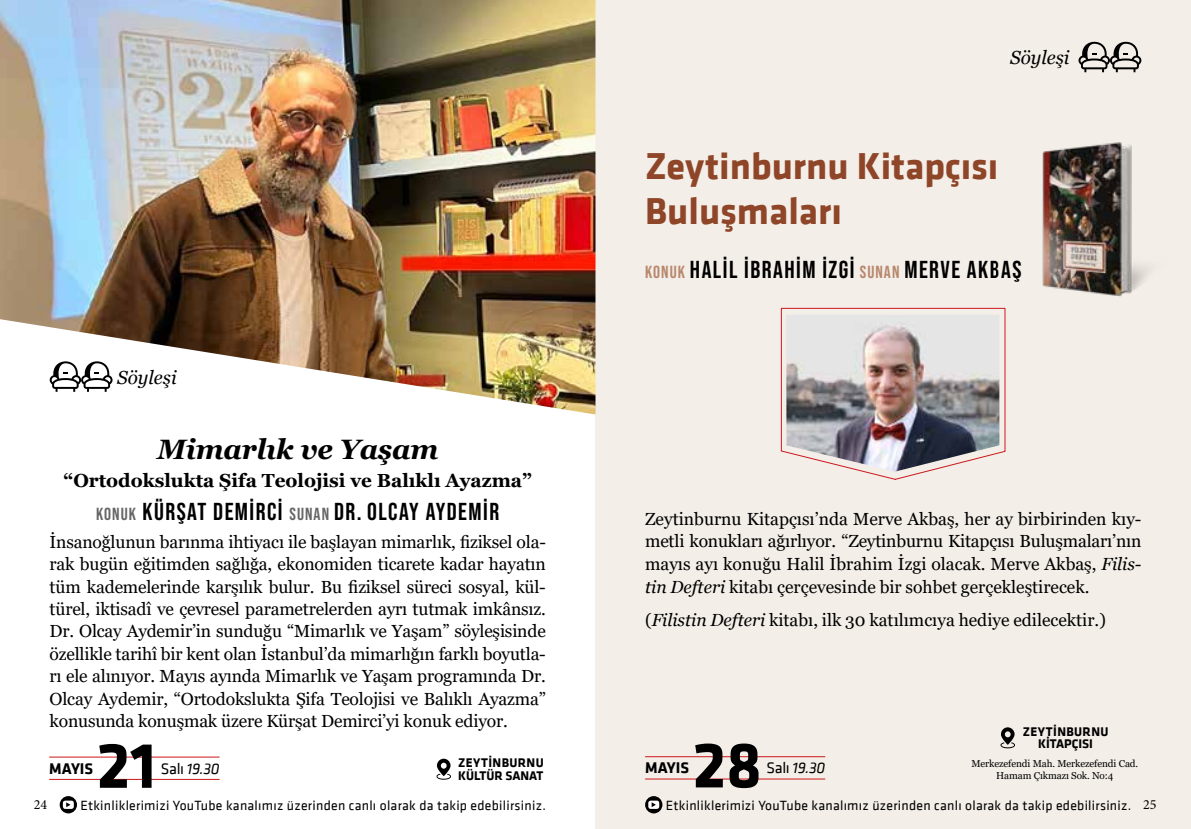
<style>
.page{position:relative;width:1191px;height:829px;background:#fff}
.page>*{position:absolute;margin:0;border:0;box-sizing:border-box;transform-origin:0 0}
.t1{font:700 66.85px "Klavika";color:#000}
.t2{font:700 38.5px/45.5px "Klavika";color:#8e4528}
.t3{font:italic 700 28px "Georgia";letter-spacing:-.01em;color:#000}
.t4{font:700 24.5px "Bebas Neue Pro";letter-spacing:.06em;color:#000}
.t5{font:700 18.9px "Georgia";color:#000}
.t6{font:italic 18.9px "Georgia";color:#000}
.t7{font:17.5px/22.4px "Georgia";color:#000;text-align:justify}
.t8{font:italic 15.92px "Klavika";letter-spacing:-.02em;color:#000}
.t9{font:700 15.92px "Klavika";color:#000}
.t10{font:14px "Minion Pro";color:#000}
.t11{font:13.65px "Klavika";letter-spacing:.02em;color:#000}
.t12{font:700 12.95px/12.6px "Klavika";letter-spacing:.03em;color:#000}
.t13{font:9.97px/11.9px "Georgia";letter-spacing:-.01em;color:#000;text-align:center}
.s1{font-size:17.5px;color:#666}
.s2{font-style:normal}
.s3{font-size:17.5px;color:#b8876d}
.s4{font-style:italic}
.s5{font-family:"Minion Pro";font-size:14px}
</style>
<div class="page">
<svg style="left:60px;top:796px;width:17px;height:17px"></svg>
<div style="left:63px;top:800px;width:11px;height:8px;background:#fff;border-radius:2px"></div>
<svg style="left:66px;top:802px;width:4px;height:5px"></svg>
<div style="left:595px;top:0;width:596px;height:828px;background:#f3eee8"></div>
<svg style="left:645px;top:796px;width:17px;height:17px"></svg>
<div style="left:648px;top:800px;width:11px;height:8px;background:#fff;border-radius:2px"></div>
<svg style="left:651px;top:802px;width:5px;height:5px"></svg>
<img style="left:0;top:0;width:595px;height:414px">
<svg style="left:50px;top:361px;width:63px;height:31px"></svg>
<svg style="left:436px;top:758px;width:15px;height:21px"></svg>
<hr style="left:49px;top:756px;width:171px;height:1px;background:#cd1719">
<hr style="left:49px;top:779px;width:171px;height:1px;background:#cd1719">
<hr style="left:645px;top:756px;width:180px;height:1px;background:#cd1719">
<hr style="left:645px;top:778px;width:180px;height:1px;background:#cd1719">
<svg style="left:1000px;top:727px;width:15px;height:21px"></svg>
<svg style="left:1078px;top:42px;width:63px;height:30px"></svg>
<img style="left:1042px;top:142px;width:107px;height:155px">
<svg style="left:780px;top:307px;width:226px;height:173px"></svg>
<img style="left:786px;top:314px;width:213px;height:157px">
<p class="t6" style="left:1010px;top:46px;width:61px">Söyleşi</p>
<h2 class="t2" style="left:645px;top:141px;width:355px">Zeytinburnu Kitapçısı<br>Buluşmaları</h2>
<p class="t6" style="left:117px;top:365px;width:61px">Söyleşi</p>
<h3 class="t3" style="left:157px;top:430px;width:283px">Mimarlık ve Yaşam</h3>
<p class="t5" style="left:64px;top:468px;width:470px">“Ortodokslukta Şifa Teolojisi ve Balıklı Ayazma”</p>
<h3 class="t4" style="left:96px;top:497px;width:404px"><span class="s1">KONUK</span> KÜRŞAT DEMIRCI <span class="s1">SUNAN</span> DR. OLCAY AYDEMIR</h3>
<p class="t7" style="left:50px;top:530px;width:498px">İnsanoğlunun barınma ihtiyacı ile başlayan mimarlık, fiziksel ola&shy;rak bugün eğitimden sağlığa, ekonomiden ticarete kadar hayatın tüm kademelerinde karşılık bulur. Bu fiziksel süreci sosyal, kül&shy;türel, iktisadî ve çevresel parametrelerden ayrı tutmak imkânsız.<br>Dr. Olcay Aydemir’in sunduğu “Mimarlık ve Yaşam” söyleşisinde özellikle tarihî bir kent olan İstanbul’da mimarlığın farklı boyutla&shy;rı ele alınıyor. Mayıs ayında Mimarlık ve Yaşam programında Dr.<br>Olcay Aydemir, “Ortodokslukta Şifa Teolojisi ve Balıklı Ayazma” konusunda konuşmak üzere Kürşat Demirci’yi konuk ediyor.</p>
<p class="t9" style="left:49px;top:756px;width:46px">MAYIS</p>
<h1 class="t1" style="left:97px;top:717px;width:61px">21</h1>
<p class="t12" style="left:458px;top:755px;width:87px">ZEYTİNBURNU<br>KÜLTÜR SANAT</p>
<p class="t8" style="left:161px;top:758px;width:60px"><span class="s2">Salı</span> 19.30</p>
<h3 class="t4" style="left:645px;top:256px;width:378px"><span class="s3">KONUK</span> HALIL İBRAHIM İZGI <span class="s3">SUNAN</span> MERVE AKBAŞ</h3>
<p class="t7" style="left:645px;top:507px;width:498px">Zeytinburnu Kitapçısı’nda Merve Akbaş, her ay birbirinden kıy&shy;metli konukları ağırlıyor. “Zeytinburnu Kitapçısı Buluşmaları’nın mayıs ayı konuğu Halil İbrahim İzgi olacak. Merve Akbaş, <span class="s4">Filis&shy;tin Defteri</span> kitabı çerçevesinde bir sohbet gerçekleştirecek.</p>
<p class="t7" style="left:645px;top:608px;width:462px">(<span class="s4">Filistin Defteri</span> kitabı, ilk 30 katılımcıya hediye edilecektir.)</p>
<h1 class="t1" style="left:692px;top:716px;width:71px">28</h1>
<p class="t9" style="left:645px;top:756px;width:46px">MAYIS</p>
<p class="t8" style="left:766px;top:758px;width:60px"><span class="s2">Salı</span> 19.30</p>
<p class="t12" style="left:1022px;top:724px;width:87px;text-align:center">ZEYTİNBURNU<br>KİTAPÇISI</p>
<p class="t13" style="left:971px;top:757px;width:168px">Merkezefendi Mah. Merkezefendi Cad.<br>Hamam Çıkmazı Sok. No:4</p>
<p class="t10" style="left:34px;top:795px;width:15px">24</p>
<p class="t11" style="left:80px;top:796px;width:467px">Etkinliklerimizi YouTube kanalımız üzerinden canlı olarak da takip edebilirsiniz.</p>
<p class="t11" style="left:666px;top:796px;width:492px">Etkinliklerimizi YouTube kanalımız üzerinden canlı olarak da takip edebilirsiniz. <span class="s5">25</span></p>
</div>
